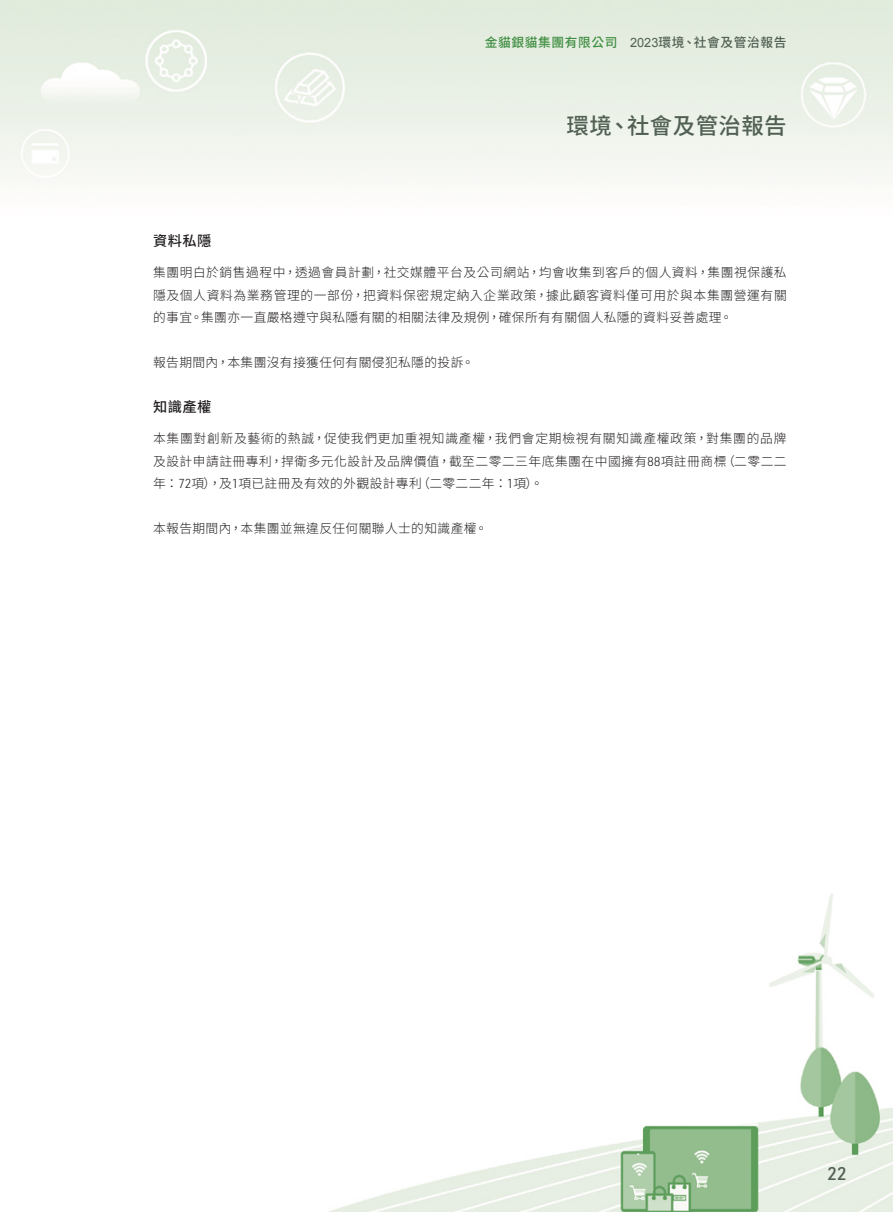
<style>
.page{position:relative;width:893px;height:1212px;background:#fff}
.page>*{position:absolute;margin:0;border:0;box-sizing:border-box;transform-origin:0 0}
.t1{font:500 22.5px "Source Han Sans TC";letter-spacing:.015em;color:#516053}
.t2{font:500 18px "URWDIN";color:#516053}
.Heading_3{font:500 14.25px "Source Han Sans TC";letter-spacing:.03em;color:#231f20}
.Body_Text{font:300 12.75px/22.5px "Source Han Sans TC";letter-spacing:.03em;color:#231f20;text-align:justify}
.Body_Text-2{font:300 12.75px/22.5px "Source Han Sans TC";letter-spacing:.06em;color:#231f20;text-align:right}
.t3{font:500 12.75px "Source Han Sans TC";letter-spacing:.045em;color:#516053}
.t4{font:500 12.75px "Source Han Sans TC";letter-spacing:.045em;color:#408e42}
.s1{font-family:"Arial";font-weight:400}
.s2{font-family:"URWDIN"}
</style>
<div class="page">
<img style="left:0;top:0;width:893px;height:1212px">
<p class="t4" style="left:485px;top:35px;width:134px">金貓銀貓集團有限公司</p>
<p class="t3" style="left:630px;top:35px;width:158px"><span class="s1">2023</span>環境、社會及管治報告</p>
<h1 class="t1" style="left:627px;top:113px;width:161px">社會及管治報告</h1>
<h1 class="t1" style="left:566px;top:113px;width:47px">環境</h1>
<h1 class="t1" style="left:608px;top:113px;width:24px">、</h1>
<p class="Heading_3" style="left:153px;top:233px;width:60px">資料私隱</p>
<p class="Body_Text" style="left:153px;top:262px;width:635px">集團明白於銷售過程中，透過會員計劃，社交媒體平台及公司網站，均會收集到客戶的個人資料，集團視保護私隱及個人資料為業務管理的一部份，把資料保密規定納入企業政策，據此顧客資料僅可用於與本集團營運有關的事宜。集團亦一直嚴格遵守與私隱有關的相關法律及規例，確保所有有關個人私隱的資料妥善處理。</p>
<p class="Body_Text" style="left:153px;top:352px;width:323px">報告期間內，本集團沒有接獲任何有關侵犯私隱的投訴。</p>
<p class="Heading_3" style="left:153px;top:399px;width:60px">知識產權</p>
<p class="Body_Text-2" style="left:153px;top:428px;width:635px">本集團對創新及藝術的熱誠，促使我們更加重視知識產權，我們會定期檢視有關知識產權政策，對集團的品牌（二零二二</p>
<p class="Body_Text" style="left:417px;top:450px;width:311px;text-indent:-264px">及設計申請註冊專利，捍衛多元化設計及品牌價值，截至二零二三年底集團在中國擁有<span class="s2">88</span>項註冊商標（二零二二年：<span class="s2">1</span>項。(</p>
<p class="Body_Text" style="left:153px;top:473px;width:270px">年：<span class="s2">72</span>項，）及<span class="s2">1</span>項已註冊及有效的外觀設計專利</p>
<p class="Body_Text" style="left:153px;top:518px;width:336px">本報告期間內，本集團並無違反任何關聯人士的知識產權。</p>
<h2 class="t2" style="left:827px;top:1161px;width:21px">22</h2>
</div>
